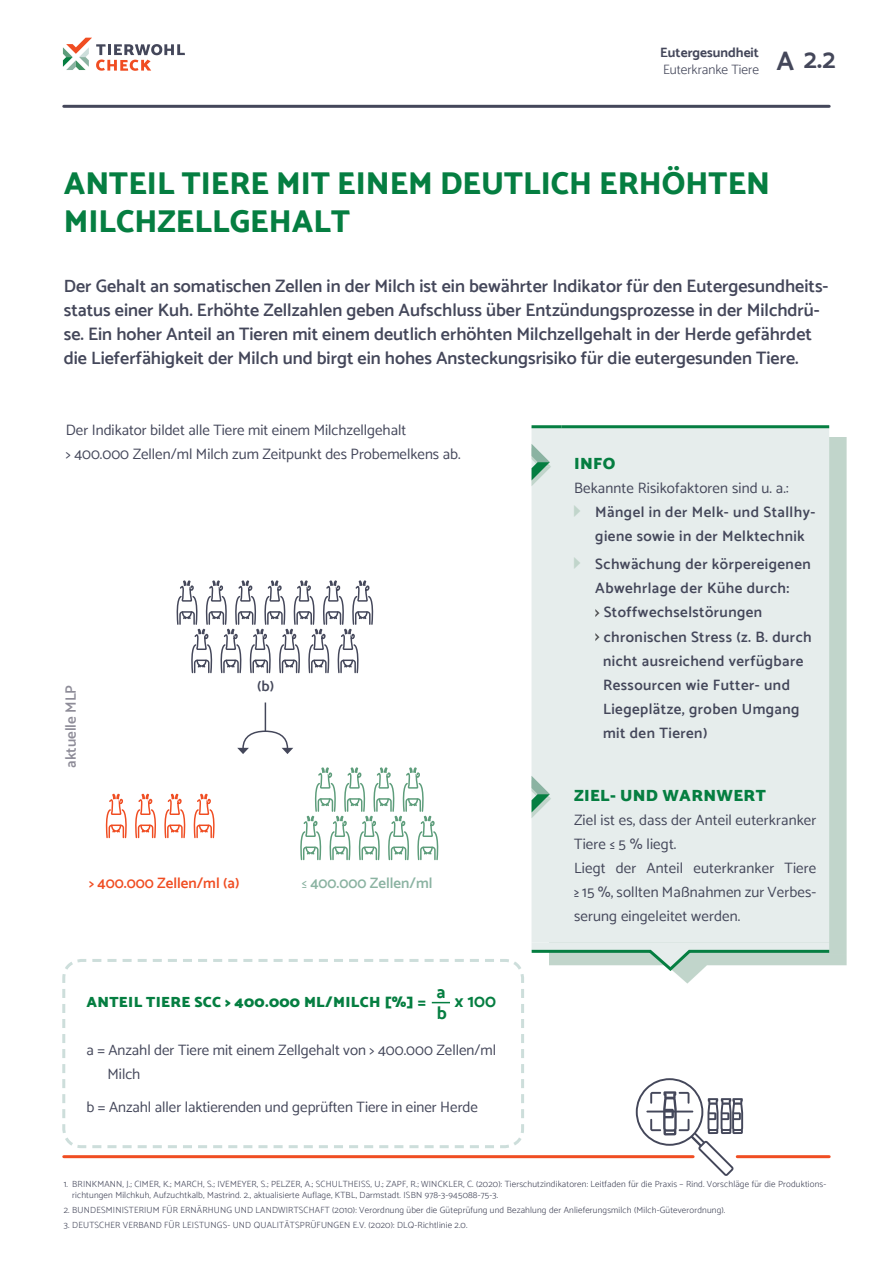
<style>
.page{position:relative;width:893px;height:1263px;background:#fff}
.page>*{position:absolute;margin:0;border:0;box-sizing:border-box;transform-origin:0 0}
.t1{font:800 31.5px/37.8px "Catamaran";color:#057e41}
.t2{font:700 27px "Catamaran";color:#44475a}
.t3{font:600 18px/24px "Catamaran";color:#44475a}
.t4{font:700 18px/21.1px "Catamaran";color:#057e41}
.t5{font:900 16.5px "Catamaran";letter-spacing:.02em;color:#057e41}
.t6{font:15px/24px "Catamaran";color:#44475a}
.t7{font:600 15px "Catamaran";letter-spacing:.03em;color:#44475a}
.t8{font:900 15px "Catamaran";letter-spacing:.02em;color:#057e41}
.t9{font:600 15px "Catamaran";color:#f04d22}
.t10{font:600 15px "Catamaran";color:#8bb3a2}
.t11{font:600 15px "Catamaran";color:#8e8c98}
.t12{font:300 13.5px "Catamaran";color:#44475a}
.t13{font:700 13.5px "Catamaran";color:#44475a}
.t14{font:300 9px/10.8px "Catamaran";letter-spacing:.02em;color:#44475a}
.s1{font-weight:400}
.s2{font-family:"Neue Schrift";font-weight:400;color:#c1d5cb}
</style>
<div class="page">
<hr style="left:64px;top:105px;width:765px;height:3px;background:#44475a">
<svg style="left:63px;top:38px;width:122px;height:33px"></svg>
<svg style="left:675px;top:437px;width:172px;height:546px;fill:#c1d5cb"></svg>
<div style="left:531px;top:428px;width:298px;height:514px;background:#e6edec"></div>
<hr style="left:531px;top:425px;width:30px;height:3px;background:#057e41">
<hr style="left:561px;top:425px;width:268px;height:3px;background:#057e41">
<svg style="left:531px;top:444px;width:20px;height:42px"></svg>
<svg style="left:595px;top:609px;width:4px;height:8px"></svg>
<svg style="left:595px;top:633px;width:4px;height:8px"></svg>
<svg style="left:531px;top:776px;width:20px;height:42px"></svg>
<hr style="left:64px;top:1155px;width:629px;height:3px;background:#f04d22">
<hr style="left:737px;top:1155px;width:92px;height:3px;background:#f04d22">
<svg style="left:636px;top:1078px;width:107px;height:98px"></svg>
<svg style="left:531px;top:942px;width:301px;height:31px"></svg>
<svg style="left:62px;top:959px;width:462px;height:189px"></svg>
<svg style="left:432px;top:1002px;width:18px;height:1px"></svg>
<svg style="left:176px;top:581px;width:198px;height:93px"></svg>
<svg style="left:300px;top:768px;width:139px;height:93px"></svg>
<svg style="left:105px;top:794px;width:22px;height:45px"></svg>
<svg style="left:135px;top:794px;width:21px;height:45px"></svg>
<svg style="left:164px;top:794px;width:22px;height:45px"></svg>
<svg style="left:193px;top:794px;width:22px;height:45px"></svg>
<svg style="left:237px;top:702px;width:56px;height:52px"></svg>
<h3 class="t13" style="left:660px;top:45px;width:100px">Eutergesundheit</h3>
<h3 class="t12" style="left:663px;top:62px;width:133px">Euterkranke Tiere <sup>A</sup></h3>
<h2 class="t2" style="left:804px;top:43px;width:33px">2.2</h2>
<h1 class="t1" style="left:64px;top:165px;width:708px">ANTEIL TIERE MIT EINEM DEUTLICH ERHÖHTEN<br>M ILCHZELLGEHALT</h1>
<p class="t3" style="left:64px;top:274px;width:766px">Der Gehalt an somatischen Zellen in der Milch ist ein bewährter Indikator für den Eutergesundheits&shy;status einer Kuh. Erhöhte Zellzahlen geben Aufschluss über Entzündungsprozesse in der Milchdrü&shy;se. Ein hoher Anteil an Tieren mit einem deutlich erhöhten Milchzellgehalt in der Herde gefährdet die Lieferfähigkeit der Milch und birgt ein hohes Ansteckungsrisiko für die eutergesunden Tiere.</p>
<h3 class="t6" style="left:66px;top:417px;width:396px">Der Indikator bildet alle Tiere mit einem Milchzellgehalt<br>&gt; 400.000 Zellen/ml Milch zum Zeitpunkt des Probemelkens ab.</h3>
<h3 class="t11" style="left:62px;top:768px;width:84px;rotate:-90deg">aktuelle MLP</h3>
<h3 class="t7" style="left:257px;top:677px;width:18px">(b)</h3>
<h3 class="t9" style="left:89px;top:874px;width:152px">&gt; 400.000 Zellen/ml (a)</h3>
<h3 class="t10" style="left:302px;top:874px;width:132px"><span class="s1">≤</span> 400.000 Zellen/ml</h3>
<h3 class="t4" style="left:437px;top:981px;width:12px">a b</h3>
<h3 class="t4" style="left:454px;top:990px;width:43px">x 100</h3>
<h3 class="t8" style="left:87px;top:993px;width:341px">ANTEI L TI ERE SCC &gt; 400.000 ML/MI LCH [%] =</h3>
<h3 class="t6" style="left:108px;top:1038px;width:390px;text-indent:-21px">a = Anzahl der Tiere mit einem Zellgehalt von &gt; 400.000 Zellen/ml<br>Milch</h3>
<h3 class="t6" style="left:87px;top:1094px;width:393px">b = Anzahl aller laktierenden und geprüften Tiere in einer Herde</h3>
<h3 class="t5" style="left:574px;top:454px;width:43px">INFO</h3>
<h3 class="t6" style="left:574px;top:476px;width:216px">Bekannte Risikofaktoren sind u. a.:</h3>
<h3 class="t7" style="left:574px;top:503px;width:243px"><span class="s2">C</span> Mängel in der Melk- und Stallhy-</h3>
<h3 class="t7" style="left:595px;top:527px;width:211px">giene sowie in der Melktechnik</h3>
<h3 class="t7" style="left:574px;top:555px;width:238px"><span class="s2">C</span> Schwächung der körpereigenen</h3>
<h3 class="t7" style="left:595px;top:579px;width:195px">Abwehrlage der Kühe durch:</h3>
<h3 class="t7" style="left:604px;top:603px;width:160px">Stoffwechselstörungen</h3>
<h3 class="t7" style="left:604px;top:627px;width:209px">chronischen Stress (z. B. durch</h3>
<h3 class="t7" style="left:603px;top:651px;width:202px">nicht ausreichend verfügbare</h3>
<h3 class="t7" style="left:603px;top:675px;width:188px">Ressourcen wie Futter- und</h3>
<h3 class="t7" style="left:603px;top:699px;width:198px">Liegeplätze, groben Umgang</h3>
<h3 class="t7" style="left:603px;top:723px;width:106px">mit den Tieren)</h3>
<h3 class="t5" style="left:574px;top:786px;width:193px">ZI EL- UND WARNWERT</h3>
<h3 class="t6" style="left:574px;top:808px;width:244px">Ziel ist es, dass der Anteil euterkranker<br>Tiere ≤ 5 % liegt.<br>Liegt der Anteil euterkranker Tiere ≥ 15 %, sollten Maßnahmen zur Verbes&shy;serung eingeleitet werden.</h3>
<p class="t14" style="left:72px;top:1178px;width:756px;text-indent:-9px">1. Brinkmann, J.; Cimer, K.; March, S.; Ivemeyer, S.; Pelzer, A.; SchultheiSS, U.; Zapf, R.; Winckler, C. (2020): Tierschutzindikatoren: Leitfaden für die Praxis – Rind. Vorschläge für die Produktions&shy;richtungen M ilchkuh, Aufzuchtkalb, M astrind. 2., aktualisierte Auflage, KTBL, Darmstadt. I SBN 978-3-945088-75-3.</p>
<p class="t14" style="left:64px;top:1204px;width:48px">2. BUN DESMINI</p>
<p class="t14" style="left:124px;top:1204px;width:21px">STERIUM</p>
<p class="t14" style="left:162px;top:1204px;width:47px">FÜR ERNÄRHUN</p>
<p class="t14" style="left:226px;top:1204px;width:36px">G UN D LAN</p>
<p class="t14" style="left:272px;top:1204px;width:455px">DWIRTSCHAFT (2010): Verordnung über die Güteprüfung und Bezahlung der Anlieferungsmilch (M ilch-Güteverordnung).</p>
<p class="t14" style="left:64px;top:1219px;width:202px">3. DEUTSCH ER VERBAN D FÜR LEISTUNGS- UN D QUALI</p>
<p class="t14" style="left:279px;top:1219px;width:44px">TÄTSPRÜFUN</p>
<p class="t14" style="left:334px;top:1219px;width:135px">GEN E.V. (2020): DLQ-Richtlinie 2.0.</p>
</div>
